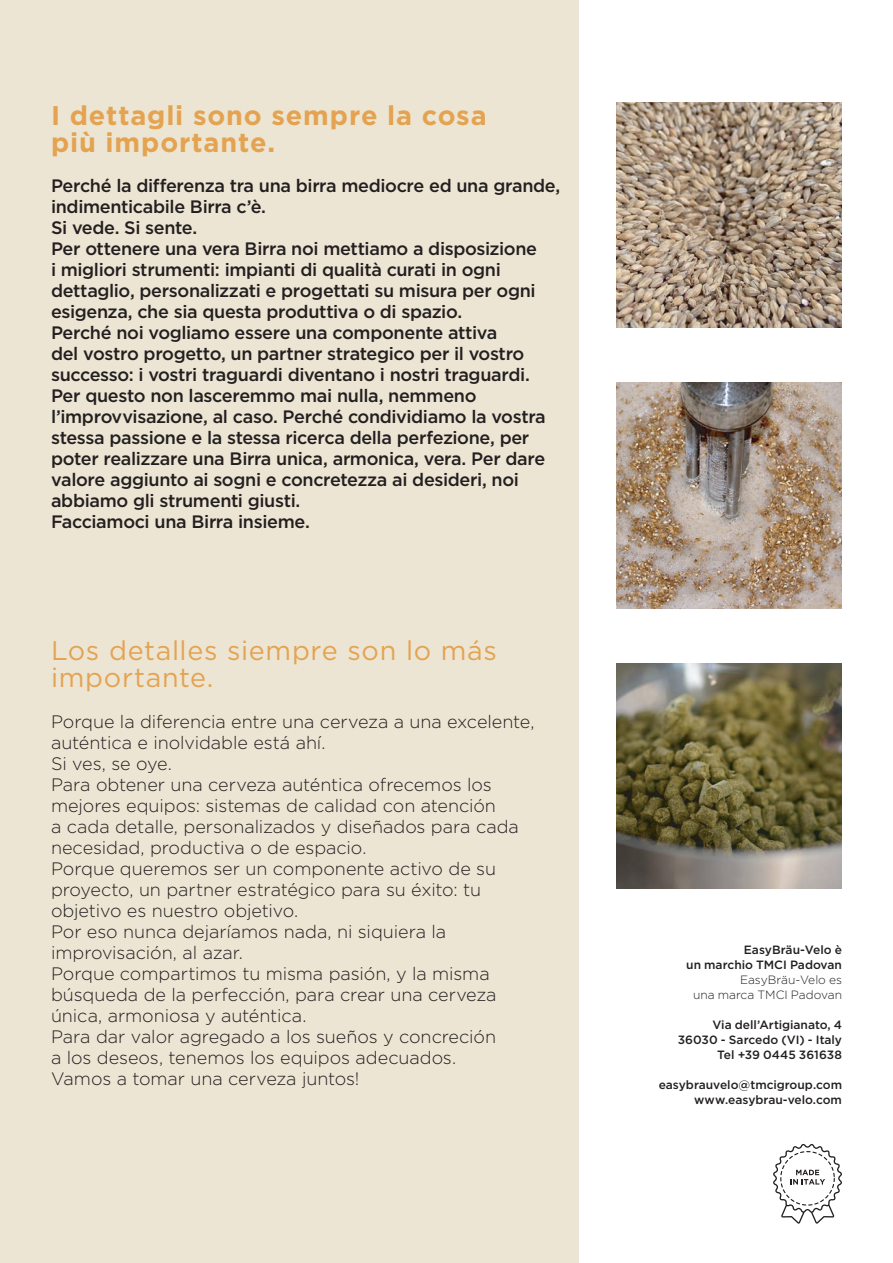
<style>
.page{position:relative;width:893px;height:1263px;background:#fff}
.page>*{position:absolute;margin:0;border:0;box-sizing:border-box;transform-origin:0 0}
.t1{font:700 27px/27px "Gotham HTF";letter-spacing:.03em;color:#e4a351}
.t2{font:27px/27px "Gotham HTF";letter-spacing:.025em;color:#e4a351}
.t3{font:500 18px/21px "Gotham HTF";letter-spacing:-.02em;color:#231f20}
.t4{font:300 18px/21px "Gotham HTF";letter-spacing:-.005em;color:#231f20}
.t5{font:500 12px/15px "Gotham HTF";color:#231f20;text-align:right}
.t6{font:300 12px/15px "Gotham HTF";letter-spacing:-.005em;color:#231f20;text-align:right}
</style>
<div class="page">
<div style="left:0;top:0;width:578px;height:1263px;background:#ece5d3"></div>
<svg style="left:773px;top:1144px;width:69px;height:80px"></svg>
<img style="left:617px;top:102px;width:225px;height:225px">
<img style="left:617px;top:383px;width:225px;height:225px">
<img style="left:617px;top:663px;width:225px;height:226px">
<h1 class="t1" style="left:51px;top:101px;width:437px">I dettagli sono sempre la cosa più importante.</h1>
<p class="t3" style="left:51px;top:175px;width:511px">Perché la differenza tra una birra mediocre ed una grande, indimenticabile Birra c’è.<br>Si vede. Si sente.<br>Per ottenere una vera Birra noi mettiamo a disposizione<br>i migliori strumenti: impianti di qualità curati in ogni dettaglio, personalizzati e progettati su misura per ogni esigenza, che sia questa produttiva o di spazio.<br>Perché noi vogliamo essere una componente attiva<br>del vostro progetto, un partner strategico per il vostro successo: i vostri traguardi diventano i nostri traguardi.<br>Per questo non lasceremmo mai nulla, nemmeno l’improvvisazione, al caso. Perché condividiamo la vostra stessa passione e la stessa ricerca della perfezione, per poter realizzare una Birra unica, armonica, vera. Per dare valore aggiunto ai sogni e concretezza ai desideri, noi abbiamo gli strumenti giusti.<br>Facciamoci una Birra insieme.</p>
<h1 class="t2" style="left:51px;top:637px;width:447px">Los detalles siempre son lo más importante.</h1>
<p class="t4" style="left:51px;top:711px;width:485px">Porque la diferencia entre una cerveza a una excelente, auténtica e inolvidable está ahí.<br>Si ves, se oye.<br>Para obtener una cerveza auténtica ofrecemos los mejores equipos: sistemas de calidad con atención<br>a cada detalle, personalizados y diseñados para cada necesidad, productiva o de espacio.<br>Porque queremos ser un componente activo de su proyecto, un partner estratégico para su éxito: tu objetivo es nuestro objetivo.<br>Por eso nunca dejaríamos nada, ni siquiera la improvisación, al azar.<br>Porque compartimos tu misma pasión, y la misma búsqueda de la perfección, para crear una cerveza única, armoniosa y auténtica.<br>Para dar valor agregado a los sueños y concreción<br>a los deseos, tenemos los equipos adecuados.<br>Vamos a tomar una cerveza juntos!</p>
<p class="t5" style="left:686px;top:942px;width:157px">EasyBräu-Velo è<br>un marchio TMCI Padovan</p>
<p class="t6" style="left:693px;top:972px;width:150px">EasyBräu-Velo es<br>una marca TMCI Padovan</p>
<p class="t5" style="left:678px;top:1017px;width:166px">Via dell’Artigianato, 4<br>36030 - Sarcedo (VI) - Italy<br>Tel +39 0445 361638</p>
<p class="t5" style="left:659px;top:1077px;width:185px">easybrauvelo@tmcigroup.com www.easybrau-velo.com</p>
</div>
